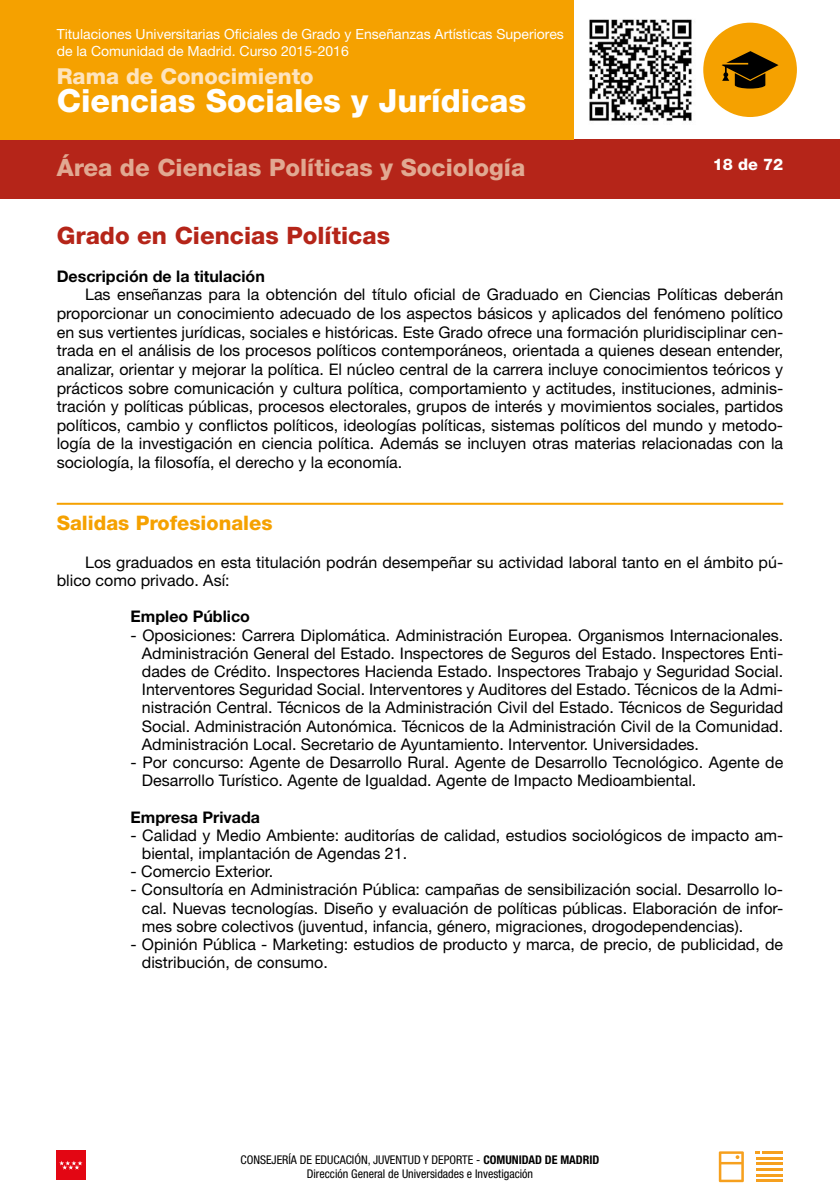
<style>
.page{position:relative;width:840px;height:1191px;background:#fff}
.page>*{position:absolute;margin:0;border:0;box-sizing:border-box;transform-origin:0 0}
.t1{font:800 32px "Helvetica Neue LT Std";color:#fff}
.t2{font:800 24px "Helvetica Neue LT Std";color:#e1a992}
.t3{font:800 24px "Helvetica Neue LT Std";color:#b52519}
.t4{font:800 22px "Helvetica Neue LT Std";color:#fee4be}
.t5{font:800 20px "Helvetica Neue LT Std";color:#f5a100}
.t6{font:16px/18.2px "Helvetica Neue LT Std";color:#000}
.t7{font:700 16px "Helvetica Neue LT Std";color:#000}
.t8{font:800 16px "Helvetica Neue LT Std";color:#fff}
.t9{font:14px/16.8px "Helvetica Neue LT Std";color:#fff}
.t10{font:condensed 12px/14.4px "Helvetica Neue LT Std";color:#000;text-align:center}
.s1{font-weight:700}
</style>
<div class="page">
<div style="left:0;top:139px;width:839px;height:60px;background:#b52519"></div>
<div style="left:0;top:0;width:573px;height:139px;background:#f5a100"></div>
<div style="left:702px;top:23px;width:94px;height:94px;background:#f5a100;border-radius:50%"></div>
<svg style="left:721px;top:51px;width:57px;height:38px"></svg>
<hr style="left:57px;top:503px;width:725px;height:2px;background:#f5a100">
<img style="left:589px;top:19px;width:103px;height:102px">
<hr style="left:761px;top:1151px;width:21px;height:2px;background:#f6a01e">
<hr style="left:755px;top:1157px;width:27px;height:2px;background:#f6a01e">
<hr style="left:755px;top:1162px;width:27px;height:3px;background:#f6a01e">
<hr style="left:755px;top:1174px;width:27px;height:2px;background:#f6a01e">
<hr style="left:755px;top:1168px;width:27px;height:2px;background:#f6a01e">
<hr style="left:755px;top:1179px;width:27px;height:3px;background:#f6a01e">
<svg style="left:718px;top:1151px;width:25px;height:31px"></svg>
<div style="left:56px;top:1150px;width:29px;height:30px;background:#e30613"></div>
<svg style="left:59px;top:1161px;width:23px;height:8px"></svg>
<p class="t9" style="left:57px;top:26px;width:508px">Titulaciones Universitarias Oficiales de Grado y Enseñanzas Artísticas Superiores de la Comunidad de Madrid. Curso 2015-2016</p>
<p class="t4" style="left:57px;top:63px;width:258px">Rama de Conocimiento</p>
<p class="t1" style="left:57px;top:81px;width:470px">Ciencias Sociales y Jurídicas</p>
<p class="t2" style="left:57px;top:153px;width:470px">Área de Ciencias Políticas y Sociología</p>
<p class="t8" style="left:712px;top:155px;width:72px">18 de 72</p>
<p class="t3" style="left:57px;top:221px;width:334px">Grado en Ciencias Políticas</p>
<p class="t7" style="left:57px;top:266px;width:209px">Descripción de la titulación</p>
<p class="t6" style="left:85px;top:285px;width:699px">Las enseñanzas para la obtención del título oficial de Graduado en Ciencias Políticas deberán</p>
<p class="t6" style="left:57px;top:304px;width:727px">proporcionar un conocimiento adecuado de los aspectos básicos y aplicados del fenómeno político</p>
<p class="t6" style="left:57px;top:323px;width:727px">en sus vertientes jurídicas, sociales e históricas. Este Grado ofrece una formación pluridisciplinar cen-</p>
<p class="t6" style="left:57px;top:341px;width:727px">trada en el análisis de los procesos políticos contemporáneos, orientada a quienes desean entender,</p>
<p class="t6" style="left:57px;top:360px;width:727px">analizar, orientar y mejorar la política. El núcleo central de la carrera incluye conocimientos teóricos y</p>
<p class="t6" style="left:57px;top:378px;width:727px">prácticos sobre comunicación y cultura política, comportamiento y actitudes, instituciones, adminis-</p>
<p class="t6" style="left:57px;top:397px;width:727px">tración y políticas públicas, procesos electorales, grupos de interés y movimientos sociales, partidos</p>
<p class="t6" style="left:57px;top:416px;width:727px">políticos, cambio y conflictos políticos, ideologías políticas, sistemas políticos del mundo y metodo-</p>
<p class="t6" style="left:57px;top:434px;width:727px">logía de la investigación en ciencia política. Además se incluyen otras materias relacionadas con la</p>
<p class="t6" style="left:57px;top:453px;width:347px">sociología, la filosofía, el derecho y la economía.</p>
<p class="t5" style="left:57px;top:511px;width:217px">Salidas Profesionales</p>
<p class="t6" style="left:57px;top:553px;width:727px;text-indent:28px">Los graduados en esta titulación podrán desempeñar su actividad laboral tanto en el ámbito pú&shy;blico como privado. Así:</p>
<p class="t7" style="left:130px;top:607px;width:121px">Empleo Público</p>
<p class="t6" style="left:142px;top:625px;width:642px;text-align:justify;text-indent:-11px">- Oposiciones: Carrera Diplomática. Administración Europea. Organismos Internacionales.<br>Administración General del Estado. Inspectores de Seguros del Estado. Inspectores Enti&shy;dades de Crédito. Inspectores Hacienda Estado. Inspectores Trabajo y Seguridad Social.<br>Interventores Seguridad Social. Interventores y Auditores del Estado. Técnicos de la Admi&shy;nistración Central. Técnicos de la Administración Civil del Estado. Técnicos de Seguridad Social. Administración Autonómica. Técnicos de la Administración Civil de la Comunidad.<br>Administración Local. Secretario de Ayuntamiento. Interventor. Universidades.</p>
<p class="t6" style="left:142px;top:753px;width:642px;text-indent:-11px">- Por concurso: Agente de Desarrollo Rural. Agente de Desarrollo Tecnológico. Agente de<br>Desarrollo Turístico. Agente de Igualdad. Agente de Impacto Medioambiental.</p>
<p class="t7" style="left:130px;top:807px;width:131px">Empresa Privada</p>
<p class="t6" style="left:142px;top:825px;width:642px;text-indent:-11px">- Calidad y Medio Ambiente: auditorías de calidad, estudios sociológicos de impacto am&shy;biental, implantación de Agendas 21.</p>
<p class="t6" style="left:130px;top:862px;width:144px">- Comercio Exterior.</p>
<p class="t6" style="left:142px;top:880px;width:642px;text-align:justify;text-indent:-11px">- Consultoría en Administración Pública: campañas de sensibilización social. Desarrollo lo&shy;cal. Nuevas tecnologías. Diseño y evaluación de políticas públicas. Elaboración de infor&shy;mes sobre colectivos (juventud, infancia, género, migraciones, drogodependencias).</p>
<p class="t6" style="left:142px;top:935px;width:642px;text-indent:-11px">- Opinión Pública - Marketing: estudios de producto y marca, de precio, de publicidad, de distribución, de consumo.</p>
<p class="t10" style="left:240px;top:1152px;width:360px">CONSEJERÍA DE EDUCACIÓN, JUVENTUD Y DEPORTE - <span class="s1">COMUNIDAD DE MADRID<br></span>Dirección General de Universidades e Investigación</p>
</div>
